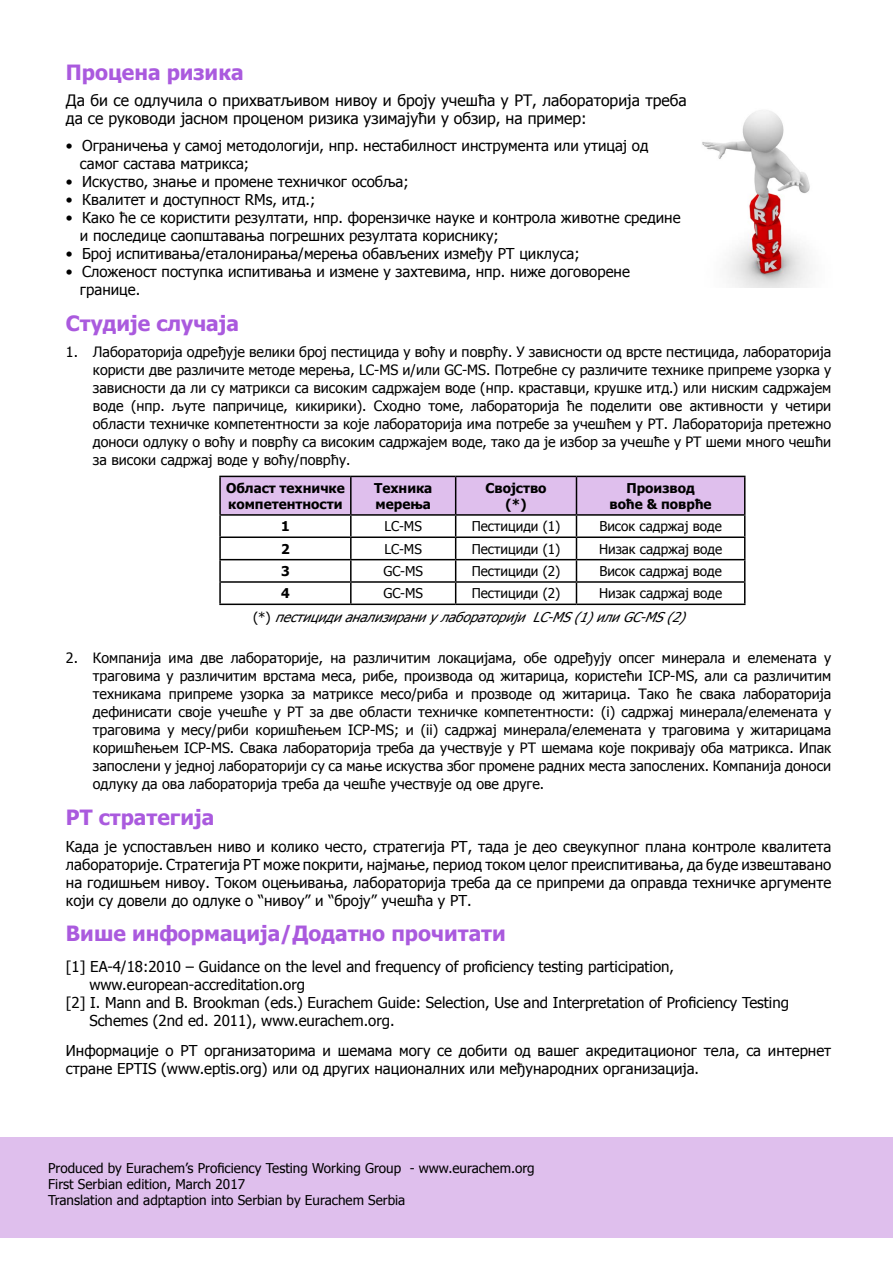
<style>
.page{position:relative;width:893px;height:1263px;background:#fff}
.page>*{position:absolute;margin:0;border:0;box-sizing:border-box;transform-origin:0 0}
.t1{font:700 21px "Tahoma";color:#aa5ade}
.t2{font:15.75px/18px "Tahoma";color:#000}
.t3{font:15px/18px "Tahoma";color:#000}
.t4{font:14.25px/18px "Tahoma";color:#000;text-align:justify}
.t5{font:13.5px/16.2px "Tahoma";color:#000}
.t6{font:700 13.5px/16.2px "Tahoma";color:#000}
.t7{font:italic 13.5px/24px "Tahoma";color:#000}
.s1{font-style:normal}
</style>
<div class="page">
<div style="left:0;top:1137px;width:893px;height:101px;background:#dfbfed"></div>
<img style="left:702px;top:110px;width:109px;height:178px">
<hr style="left:219px;top:516px;width:2px;height:20px;background:#000">
<hr style="left:219px;top:536px;width:132px;height:2px;background:#000">
<hr style="left:219px;top:538px;width:2px;height:21px;background:#000">
<hr style="left:219px;top:559px;width:132px;height:1px;background:#000">
<hr style="left:219px;top:560px;width:2px;height:21px;background:#000">
<hr style="left:219px;top:581px;width:132px;height:2px;background:#000">
<hr style="left:219px;top:583px;width:2px;height:20px;background:#000">
<svg style="left:220px;top:477px;width:525px;height:126px"></svg>
<hr style="left:219px;top:603px;width:132px;height:2px;background:#000">
<hr style="left:351px;top:603px;width:105px;height:2px;background:#000">
<hr style="left:456px;top:603px;width:120px;height:2px;background:#000">
<hr style="left:576px;top:603px;width:169px;height:2px;background:#000">
<hr style="left:219px;top:476px;width:132px;height:1px;background:#010101">
<hr style="left:219px;top:477px;width:2px;height:37px;background:#010101">
<hr style="left:351px;top:476px;width:105px;height:1px;background:#010101">
<hr style="left:576px;top:476px;width:169px;height:1px;background:#010101">
<hr style="left:744px;top:477px;width:1px;height:37px;background:#010101">
<hr style="left:219px;top:514px;width:132px;height:2px;background:#010101">
<hr style="left:351px;top:514px;width:105px;height:2px;background:#010101">
<hr style="left:576px;top:514px;width:169px;height:2px;background:#010101">
<hr style="left:456px;top:476px;width:120px;height:1px;background:#010101">
<hr style="left:455px;top:477px;width:1px;height:37px;background:#010101">
<hr style="left:576px;top:477px;width:1px;height:37px;background:#010101">
<hr style="left:456px;top:514px;width:120px;height:2px;background:#010101">
<h1 class="t1" style="left:66px;top:57px;width:179px">Процена ризика</h1>
<p class="t2" style="left:66px;top:91px;width:622px">Да би се одлучила о прихватљивом нивоу и броју учешћа у PТ, лабораторија треба да се руководи јасном проценом ризика узимајући у обзир, на пример:</p>
<p class="t3" style="left:80px;top:136px;width:570px;text-indent:-14px">• Ограничења у самој методологији, нпр. нестабилност инструмента или утицај од самог састава матрикса;</p>
<p class="t3" style="left:66px;top:172px;width:344px">• Искуство, знање и промене техничког особља;</p>
<p class="t3" style="left:66px;top:190px;width:251px">• Квалитет и доступност RMs, итд.;</p>
<p class="t3" style="left:80px;top:208px;width:602px;text-indent:-14px">• Како ће се користити резултати, нпр. форензичке науке и контрола животне средине и последице саопштавања погрешних резултата кориснику;</p>
<p class="t3" style="left:66px;top:244px;width:515px">• Број испитивања/еталонирања/мерења обављених између PТ циклуса;</p>
<p class="t3" style="left:80px;top:262px;width:551px;text-indent:-14px">• Сложеност поступка испитивања и измене у захтевима, нпр. ниже договорене границе.</p>
<h1 class="t1" style="left:66px;top:308px;width:175px">Студије случаја</h1>
<p class="t4" style="left:93px;top:342px;width:740px;text-indent:-27px">1. Лабораторија одређује велики број пестицида у воћу и поврћу. У зависности од врсте пестицида, лабораторија користи две различите методе мерења, LC-МS и/или GC-МS. Потребне су различите технике припреме узорка у зависности да ли су матрикси са високим садржајем воде (нпр. краставци, крушке итд.) или ниским садржајем воде (нпр. љуте папричице, кикирики). Сходно томе, лабораторија ће поделити ове активности у четири области техничке компетентности за које лабораторија има потребе за учешћем у PТ. Лабораторија претежно доноси одлуку о воћу и поврћу са високим садржајем воде, тако да је избор за учешће у PТ шеми много чешћи за високи садржај воде у воћу/поврћу.</p>
<p class="t6" style="left:226px;top:479px;width:120px">Област техничке компетентности</p>
<p class="t6" style="left:374px;top:479px;width:60px">Tехника мерења</p>
<p class="t6" style="left:485px;top:479px;width:63px;text-align:center">Својство (*)</p>
<p class="t6" style="left:610px;top:479px;width:103px;text-align:center">Производ воће &amp; поврће</p>
<p class="t6" style="left:281px;top:517px;width:10px">1</p>
<p class="t5" style="left:385px;top:518px;width:39px">LC-MS</p>
<p class="t5" style="left:472px;top:518px;width:90px">Пестициди (1)</p>
<p class="t5" style="left:599px;top:518px;width:124px">Висок садржај воде</p>
<p class="t6" style="left:281px;top:540px;width:10px">2</p>
<p class="t5" style="left:385px;top:540px;width:39px">LC-MS</p>
<p class="t5" style="left:472px;top:540px;width:90px">Пестициди (1)</p>
<p class="t5" style="left:599px;top:540px;width:125px">Низак садржај воде</p>
<p class="t6" style="left:281px;top:562px;width:10px">3</p>
<p class="t5" style="left:383px;top:562px;width:41px">GC-MS</p>
<p class="t5" style="left:472px;top:562px;width:90px">Пестициди (2)</p>
<p class="t5" style="left:599px;top:562px;width:124px">Висок садржај воде</p>
<p class="t6" style="left:281px;top:584px;width:10px">4</p>
<p class="t5" style="left:383px;top:585px;width:41px">GC-MS</p>
<p class="t5" style="left:472px;top:585px;width:90px">Пестициди (2)</p>
<p class="t7" style="left:253px;top:581px;width:471px;text-indent:346px"><span class="s1">Низак садржај воде ( * )</span> пестицидианализираниулабораторији LC-MS(1)илиGC-MS(2)</p>
<p class="t4" style="left:93px;top:648px;width:740px;text-indent:-27px">2. Компанија има две лабораторије, на различитим локацијама, обе одређују опсег минерала и елемената у траговима у различитим врстама меса, рибе, производа од житарица, користећи ICP-МS, али са различитим техникама припреме узорка за матриксе месо/риба и прозводе од житарица. Тако ће свака лабораторија дефинисати своје учешће у PТ за две области техничке компетентности: (i) садржај минерала/елемената у траговима у месу/риби коришћењем ICP-МS; и (ii) садржај минерала/елемената у траговима у житарицама коришћењем ICP-МS. Свака лабораторија треба да учествује у PT шемама које покривају оба матрикса. Ипак запослени у једној лабораторији су са мање искуства због промене радних места запослених. Компанија доноси одлуку да ова лабораторија треба да чешће учествује од ове друге.</p>
<h1 class="t1" style="left:66px;top:803px;width:150px">PT стратегија</h1>
<p class="t3" style="left:66px;top:837px;width:767px;text-align:justify">Када је успостављен ниво и колико често, стратегија PТ, тада је део свеукупног плана контроле квалитета лабораторије. Стратегија PТ може покрити, најмање, период током целог преиспитивања, да буде извештавано на годишњем нивоу. Током оцењивања, лабораторија треба да се припреми да оправда техничке аргументе који су довели до одлуке о “нивоу” и “броју” учешћа у PТ.</p>
<h1 class="t1" style="left:66px;top:918px;width:441px">Више информација/Додатно прочитати</h1>
<p class="t3" style="left:66px;top:956px;width:610px">[1] EA-4/18:2010 – Guidance on the level and frequency of proficiency testing participation,</p>
<p class="t3" style="left:89px;top:974px;width:217px">www.european-accreditation.org</p>
<p class="t3" style="left:66px;top:992px;width:725px">[2] I. Mann and B. Brookman (eds.) Eurachem Guide: Selection, Use and Interpretation of Proficiency Testing</p>
<p class="t3" style="left:89px;top:1010px;width:307px">Schemes (2nd ed. 2011), www.eurachem.org.</p>
<p class="t3" style="left:66px;top:1041px;width:767px">Информације о PТ организаторима и шемама могу се добити од вашег акредитационог тела, са интернет стране EPTIS (www.eptis.org) или од других националних или међународних организација.</p>
<p class="t5" style="left:48px;top:1159px;width:488px">Produced by Eurachem’s Proficiency Testing Working Group - www.eurachem.org<br>First Serbian edition, March 2017<br>Translation and adptaption into Serbian by Eurachem Serbia</p>
</div>
